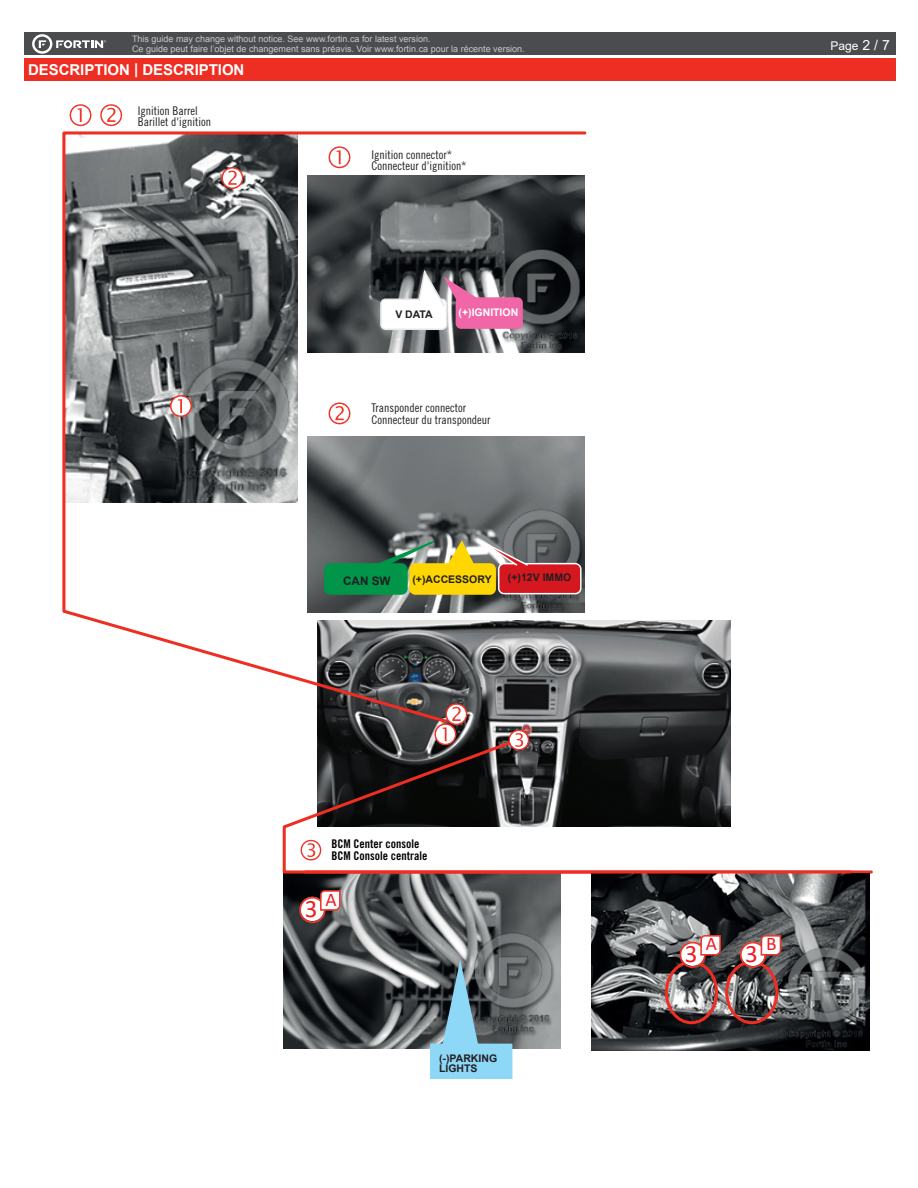
<style>
.page{position:relative;width:918px;height:1188px;background:#fff}
.page>*{position:absolute;margin:0;border:0;box-sizing:border-box;transform-origin:0 0}
.t1{font:25.05px "Calibri";color:#ee1d23}
.t2{font:19.35px "Calibri";color:#ee1d23}
.t3{font:700 15px "Arial";letter-spacing:-.005em;color:#fff}
.t4{font:12px/10.5px "Trade Gothic LT Std Cn 18";color:#231f20}
.t5{font:12px/12px "Trade Gothic LT Std Bd Cn 20";color:#000001}
.t6{font:12px "Arial";color:#fff}
.t7{font:700 11.7px "Arial";color:#231f20}
.t8{font:700 10.5px/10.5px "Arial";color:#231f20}
.t9{font:700 10.5px "Arial";color:#fff}
.t10{font:9px/9.8px "Arial";color:#c7c8ca}
.s1{font-size:13.95px}
</style>
<div class="page">
<div style="left:24px;top:33px;width:872px;height:22px;background:#4b4c4d"></div>
<div style="left:24px;top:58px;width:872px;height:23px;background:#ee2e22"></div>
<svg style="left:32px;top:34px;width:74px;height:20px"></svg>
<img style="left:318px;top:620px;width:413px;height:119px">
<svg style="left:70px;top:104px;width:21px;height:22px"></svg>
<svg style="left:435px;top:725px;width:32px;height:14px"></svg>
<svg style="left:100px;top:104px;width:22px;height:22px"></svg>
<svg style="left:62px;top:131px;width:526px;height:594px"></svg>
<svg style="left:170px;top:395px;width:22px;height:22px"></svg>
<svg style="left:221px;top:167px;width:22px;height:22px"></svg>
<div style="left:499px;top:564px;width:82px;height:30px;background:#d5171f;border-radius:6px"></div>
<div style="left:498px;top:563px;width:84px;height:31px;border:2px solid #fff;border-radius:6px"></div>
<div style="left:381px;top:299px;width:66px;height:30px;background:#fff;border-radius:5px"></div>
<div style="left:380px;top:299px;width:67px;height:31px;border:2px solid #e6e7e9;border-radius:5px"></div>
<svg style="left:417px;top:267px;width:76px;height:56px"></svg>
<div style="left:325px;top:564px;width:82px;height:30px;background:#009549;border-radius:6px"></div>
<div style="left:324px;top:563px;width:84px;height:32px;border:2px solid #009549;border-radius:6px"></div>
<div style="left:456px;top:298px;width:66px;height:30px;background:#f166a7;border-radius:5px"></div>
<div style="left:456px;top:297px;width:67px;height:32px;border:2px solid #f166a7;border-radius:5px"></div>
<div style="left:410px;top:564px;width:85px;height:30px;background:#fed702;border-radius:5px"></div>
<div style="left:409px;top:563px;width:87px;height:32px;border:2px solid #fed702;border-radius:5px"></div>
<svg style="left:373px;top:526px;width:157px;height:44px"></svg>
<img style="left:283px;top:875px;width:278px;height:173px">
<svg style="left:853px;top:870px;width:18px;height:4px"></svg>
<svg style="left:429px;top:956px;width:84px;height:123px;background:#6d8e9d"></svg>
<img style="left:592px;top:874px;width:278px;height:176px">
<svg style="left:282px;top:739px;width:571px;height:136px"></svg>
<svg style="left:301px;top:840px;width:20px;height:20px"></svg>
<div style="left:665px;top:960px;width:53px;height:64px;border:3px solid #ee2e22;border-radius:50%"></div>
<svg style="left:509px;top:730px;width:20px;height:20px"></svg>
<svg style="left:680px;top:934px;width:42px;height:34px"></svg>
<svg style="left:299px;top:889px;width:42px;height:34px"></svg>
<div style="left:725px;top:960px;width:53px;height:64px;border:3px solid #ee2e22;border-radius:50%"></div>
<svg style="left:740px;top:934px;width:42px;height:34px"></svg>
<p class="t10" style="left:132px;top:34px;width:394px">This guide may change without notice. See www.fortin.ca for latest version.<br>Ce guide peut faire l’objet de changement sans préavis. Voir www.fortin.ca pour la récente version.</p>
<h3 class="t3" style="left:28px;top:59px;width:218px">DESCRIPTION | DESCRIPTION</h3>
<p class="t4" style="left:138px;top:106px;width:75px">Ignition Barrel<br>Barillet d'ignition</p>
<p class="t4" style="left:371px;top:150px;width:97px">Ignition connector*<br>Connecteur d'ignition*</p>
<p class="t8" style="left:395px;top:309px;width:39px">V DATA</p>
<p class="t9" style="left:459px;top:304px;width:61px">(+)IGNITION</p>
<p class="t4" style="left:371px;top:402px;width:121px;line-height:12px">Transponder connector<br>Connecteur du transpondeur</p>
<p class="t7" style="left:343px;top:572px;width:49px">CAN SW</p>
<p class="t8" style="left:508px;top:572px;width:65px">(+)12V IMMO</p>
<p class="t8" style="left:412px;top:574px;width:81px">(+)ACCESSORY</p>
<p class="t5" style="left:332px;top:838px;width:97px">BCM Center console<br>BCM Console centrale</p>
<p class="t1" style="left:305px;top:891px;width:14px">3</p>
<p class="t2" style="left:325px;top:886px;width:13px">A</p>
<p class="t8" style="left:439px;top:1053px;width:60px">(-)PARKING<br>LIGHTS</p>
<h3 class="t6" style="left:831px;top:38px;width:61px">Page <span class="s1">2 / 7</span></h3>
<p class="t1" style="left:685px;top:936px;width:14px">3</p>
<p class="t2" style="left:706px;top:931px;width:13px">A</p>
<p class="t1" style="left:745px;top:936px;width:14px">3</p>
<p class="t2" style="left:766px;top:931px;width:12px">B</p>
</div>
